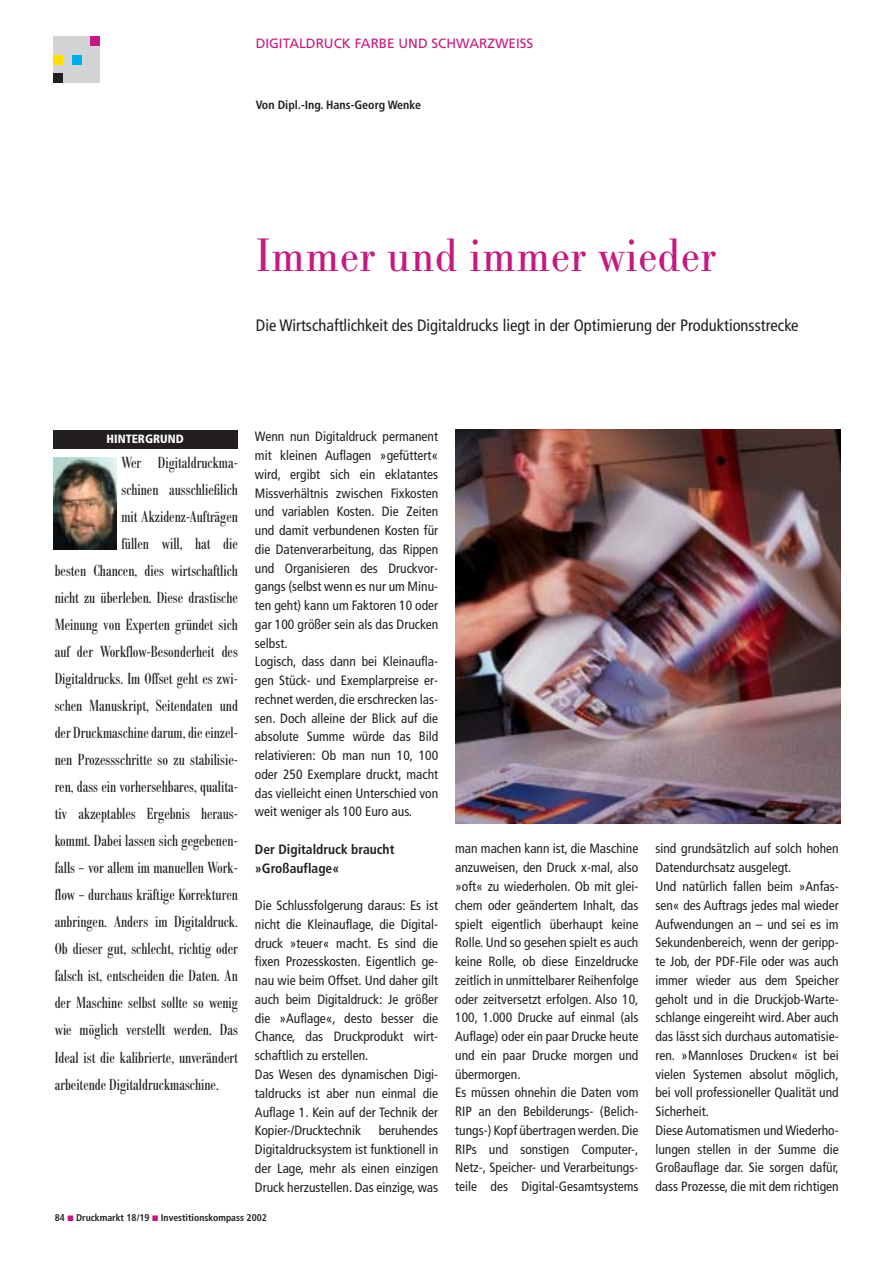
<style>
.page{position:relative;width:893px;height:1262px;background:#fff}
.page>*{position:absolute;margin:0;border:0;box-sizing:border-box;transform-origin:0 0}
.t1{font:48px "Bodoni Nr 1 SB";color:#c71881;scale:.9 1}
.t2{font:16.5px "Bodoni Nr 1 SB Con";color:#231f20}
.t3{font:condensed 16.5px "Frutiger";color:#231f20}
.t4{font:condensed 13.5px/18.8px "Frutiger";color:#231f20}
.t5{font:700 condensed 13.5px/18.8px "Frutiger";color:#231f20}
.t6{font:13.5px "Frutiger";color:#c71881}
.t7{font:700 condensed 12px "Frutiger";color:#231f20}
.t8{font:900 condensed 12px "Frutiger";color:#fff}
.t9{font:700 condensed 9.75px "Frutiger";color:#231f20}
</style>
<div class="page">
<div style="left:53px;top:431px;width:184px;height:18px;background:#231f20"></div>
<img style="left:53px;top:458px;width:64px;height:91px">
<div style="left:53px;top:36px;width:47px;height:47px;background:#d1d3d4"></div>
<div style="left:91px;top:36px;width:9px;height:9px;background:#c71881"></div>
<div style="left:72px;top:55px;width:9px;height:9px;background:#00aeef"></div>
<div style="left:53px;top:74px;width:10px;height:9px;background:#231f20"></div>
<div style="left:53px;top:55px;width:10px;height:9px;background:#fd0"></div>
<img style="left:455px;top:429px;width:385px;height:394px">
<p class="t6" style="left:256px;top:38px;width:279px">DIGITALDRUCK FARBE UND SCHWARZWEISS</p>
<p class="t7" style="left:256px;top:100px;width:167px">Von Dipl.-Ing. Hans-Georg Wenke</p>
<h1 class="t1" style="left:256px;top:237px;width:513px">Immer und immer wieder</h1>
<p class="t3" style="left:256px;top:319px;width:544px">Die Wirtschaftlichkeit des Digitaldrucks liegt in der Optimierung der Produktionsstrecke</p>
<p class="t8" style="left:107px;top:434px;width:79px">HINTERGRUND</p>
<p class="t2" style="left:121px;top:456px;width:118px">Wer Digitaldruckma-</p>
<p class="t2" style="left:121px;top:483px;width:118px">schinen ausschließlich</p>
<p class="t2" style="left:121px;top:510px;width:118px">mit Akzidenz-Aufträgen</p>
<p class="t2" style="left:121px;top:537px;width:118px">füllen will, hat die</p>
<p class="t2" style="left:55px;top:564px;width:185px">besten Chancen, dies wirtschaftlich</p>
<p class="t2" style="left:55px;top:591px;width:185px">nicht zu überleben. Diese drastische</p>
<p class="t2" style="left:55px;top:618px;width:185px">Meinung von Experten gründet sich</p>
<p class="t2" style="left:55px;top:645px;width:185px">auf der Workflow-Besonderheit des</p>
<p class="t2" style="left:55px;top:672px;width:185px">Digitaldrucks. Im Offset geht es zwi-</p>
<p class="t2" style="left:55px;top:699px;width:185px">schen Manuskript, Seitendaten und</p>
<p class="t2" style="left:55px;top:726px;width:185px">der Druckmaschine darum, die einzel-</p>
<p class="t2" style="left:55px;top:753px;width:185px">nen Prozessschritte so zu stabilisie-</p>
<p class="t2" style="left:55px;top:780px;width:185px">ren, dass ein vorhersehbares, qualita-</p>
<p class="t2" style="left:55px;top:807px;width:185px">tiv akzeptables Ergebnis heraus-</p>
<p class="t2" style="left:55px;top:834px;width:185px">kommt. Dabei lassen sich gegebenen-</p>
<p class="t2" style="left:55px;top:861px;width:185px">falls – vor allem im manuellen Work-</p>
<p class="t2" style="left:55px;top:888px;width:185px">flow – durchaus kräftige Korrekturen</p>
<p class="t2" style="left:55px;top:915px;width:185px">anbringen. Anders im Digitaldruck.</p>
<p class="t2" style="left:55px;top:942px;width:185px">Ob dieser gut, schlecht, richtig oder</p>
<p class="t2" style="left:55px;top:969px;width:185px">falsch ist, entscheiden die Daten. An</p>
<p class="t2" style="left:55px;top:996px;width:185px">der Maschine selbst sollte so wenig</p>
<p class="t2" style="left:55px;top:1023px;width:185px">wie möglich verstellt werden. Das</p>
<p class="t2" style="left:55px;top:1050px;width:185px">Ideal ist die kalibrierte, unverändert</p>
<p class="t2" style="left:55px;top:1077px;width:165px">arbeitende Digitaldruckmaschine.</p>
<p class="t4" style="left:255px;top:428px;width:185px">Wenn nun Digitaldruck permanent mit kleinen Auflagen »gefüttert« wird, ergibt sich ein eklatantes<br>Missverhältnis zwischen Fixkosten und variablen Kosten. Die Zeiten und damit verbundenen Kosten für die Datenverarbeitung, das Rippen und Organisieren des Druckvor&shy;gangs (selbst wenn es nur um Minu&shy;ten geht) kann um Faktoren 10 oder gar 100 größer sein als das Drucken selbst.<br>Logisch, dass dann bei Kleinaufla&shy;gen Stück- und Exemplarpreise er&shy;rechnet werden, die erschrecken las&shy;sen. Doch alleine der Blick auf die absolute Summe würde das Bild relativieren: Ob man nun 10, 100 oder 250 Exemplare druckt, macht das vielleicht einen Unterschied von weit weniger als 100 Euro aus.</p>
<p class="t5" style="left:255px;top:841px;width:141px">Der Digitaldruck braucht »Großauflage«</p>
<p class="t4" style="left:255px;top:897px;width:185px">Die Schlussfolgerung daraus: Es ist nicht die Kleinauflage, die Digital&shy;druck »teuer« macht. Es sind die fixen Prozesskosten. Eigentlich ge&shy;nau wie beim Offset. Und daher gilt auch beim Digitaldruck: Je größer die »Auflage«, desto besser die<br>Chance, das Druckprodukt wirt&shy;schaftlich zu erstellen.<br>Das Wesen des dynamischen Digi&shy;taldrucks ist aber nun einmal die<br>Auflage 1. Kein auf der Technik der<br>Kopier-/Drucktechnik</p>
<p class="t4" style="left:255px;top:1122px;width:185px;text-align:justify;text-indent:124px">beruhendes Digitaldrucksystem ist funktionell in der Lage, mehr als einen einzigen Druck herzustellen. Das einzige, was</p>
<p class="t4" style="left:455px;top:840px;width:185px">man machen kann ist, die Maschine anzuweisen, den Druck x-mal, also »oft« zu wiederholen. Ob mit glei&shy;chem oder geändertem Inhalt, das spielt eigentlich überhaupt keine Rolle. Und so gesehen spielt es auch keine Rolle, ob diese Einzeldrucke zeitlich in unmittelbarer Reihenfolge oder zeitversetzt erfolgen. Also 10, 100, 1.000 Drucke auf einmal (als Auflage) oder ein paar Drucke heute und ein paar Drucke morgen und übermorgen.<br>Es müssen ohnehin die Daten vom RIP an den Bebilderungs- (Belich&shy;tungs-) Kopf übertragen werden. Die RIPs und sonstigen Computer-, Netz-, Speicher- und Verarbeitungs&shy;teile des Digital-Gesamtsystems</p>
<p class="t4" style="left:655px;top:840px;width:185px">sind grundsätzlich auf solch hohen<br>Datendurchsatz ausgelegt.<br>Und natürlich fallen beim »Anfas&shy;sen« des Auftrags jedes mal wieder<br>Aufwendungen an – und sei es im<br>Sekundenbereich, wenn der geripp&shy;te Job, der PDF-File oder was auch immer wieder aus dem Speicher geholt und in die Druckjob-Warte&shy;schlange eingereiht wird. Aber auch das lässt sich durchaus automatisie&shy;ren. »Mannloses Drucken« ist bei vielen Systemen absolut möglich, bei voll professioneller Qualität und<br>Sicherheit.<br>Diese Automatismen und Wiederho&shy;lungen stellen in der Summe die<br>Großauflage dar. Sie sorgen dafür, dass Prozesse, die mit dem richtigen</p>
<p class="t9" style="left:55px;top:1213px;width:214px">84 Druckmarkt 18/19 Investitionskompass 2002</p>
</div>
